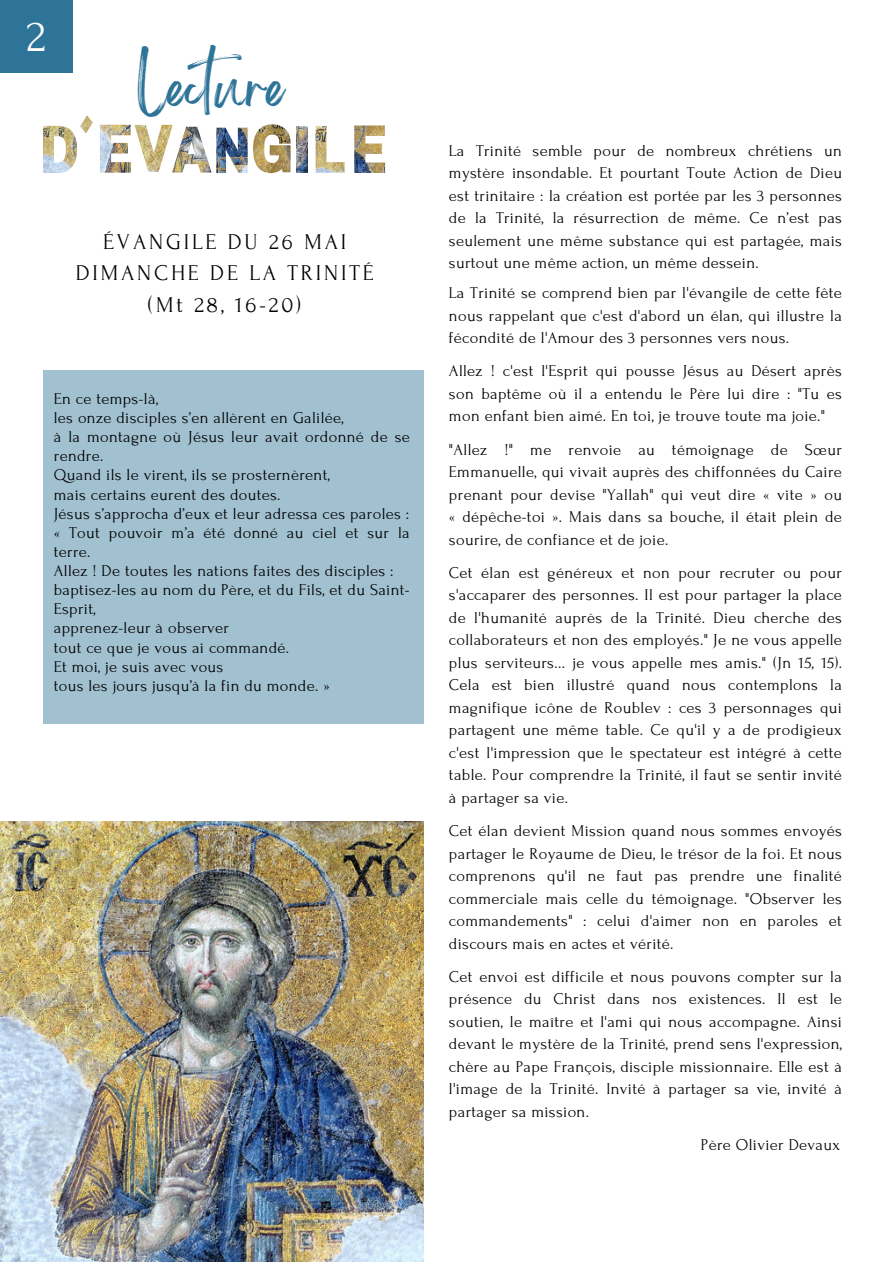
<style>
.page{position:relative;width:894px;height:1264px;background:#fff}
.page>*{position:absolute;margin:0;border:0;box-sizing:border-box;transform-origin:0 0}
.t1{font:46.2px "Brightwall";color:#2e7498}
.t2{font:45.3px "Forum";color:#fff}
.t3{font:22.5px/31.5px "Forum";letter-spacing:.125em;color:#000;text-align:center}
.t4{font:16.5px/22.5px "Forum";letter-spacing:.02em;color:#000;text-align:justify}
</style>
<div class="page">
<img style="left:134px;top:125px;width:39px;height:47px">
<img style="left:296px;top:126px;width:11px;height:47px">
<img style="left:100px;top:125px;width:31px;height:48px">
<div style="left:44px;top:370px;width:380px;height:354px;background:#a1c0d0"></div>
<img style="left:172px;top:127px;width:39px;height:45px">
<div style="left:0;top:0;width:72px;height:73px;background:#2e7498"></div>
<img style="left:216px;top:128px;width:31px;height:45px">
<img style="left:253px;top:124px;width:37px;height:49px">
<img style="left:315px;top:126px;width:29px;height:47px">
<img style="left:354px;top:125px;width:31px;height:48px">
<img style="left:43px;top:126px;width:34px;height:47px">
<img style="left:80px;top:115px;width:13px;height:18px">
<img style="left:0;top:821px;width:424px;height:440px">
<p class="t2" style="left:26px;top:12px;width:21px">2</p>
<p class="t1" style="left:137px;top:71px;width:148px">Lecture</p>
<h3 class="t3" style="left:76px;top:226px;width:299px">ÉVANGILE DU 26 MAI<br>DIMANCHE DE LA TRINITÉ (Mt 28, 16-20)</h3>
<p class="t4" style="left:54px;top:387px;width:106px">En ce temps-là,</p>
<p class="t4" style="left:54px;top:407px;width:291px">les onze disciples s’en allèrent en Galilée,</p>
<p class="t4" style="left:54px;top:427px;width:357px;line-height:19.2px">à la montagne où Jésus leur avait ordonné de se rendre.</p>
<p class="t4" style="left:54px;top:464px;width:277px">Quand ils le virent, ils se prosternèrent,</p>
<p class="t4" style="left:54px;top:483px;width:228px">mais certains eurent des doutes.</p>
<p class="t4" style="left:54px;top:502px;width:357px">Jésus s’approcha d’eux et leur adressa ces paroles :</p>
<p class="t4" style="left:54px;top:523px;width:357px;line-height:19.2px">« Tout pouvoir m’a été donné au ciel et sur la terre.</p>
<p class="t4" style="left:54px;top:560px;width:341px">Allez ! De toutes les nations faites des disciples :</p>
<p class="t4" style="left:54px;top:580px;width:357px;line-height:19.2px">baptisez-les au nom du Père, et du Fils, et du Saint-<br>Esprit,</p>
<p class="t4" style="left:54px;top:617px;width:177px">apprenez-leur à observer</p>
<p class="t4" style="left:54px;top:636px;width:237px">tout ce que je vous ai commandé.</p>
<p class="t4" style="left:54px;top:655px;width:171px">Et moi, je suis avec vous</p>
<p class="t4" style="left:54px;top:674px;width:277px">tous les jours jusqu’à la fin du monde. »</p>
<p class="t4" style="left:449px;top:139px;width:394px">La Trinité semble pour de nombreux chrétiens un mystère insondable. Et pourtant Toute Action de Dieu est trinitaire : la création est portée par les 3 personnes de la Trinité, la résurrection de même. Ce n’est pas seulement une même substance qui est partagée, mais surtout une même action, un même dessein.</p>
<p class="t4" style="left:449px;top:282px;width:394px">La Trinité se comprend bien par l'évangile de cette fête nous rappelant que c'est d'abord un élan, qui illustre la fécondité de l'Amour des 3 personnes vers nous.</p>
<p class="t4" style="left:449px;top:360px;width:394px">Allez ! c'est l'Esprit qui pousse Jésus au Désert après son baptême où il a entendu le Père lui dire : "Tu es mon enfant bien aimé. En toi, je trouve toute ma joie."</p>
<p class="t4" style="left:449px;top:438px;width:394px">"Allez !" me renvoie au témoignage de Sœur Emmanuelle, qui vivait auprès des chiffonnées du Caire prenant pour devise "Yallah" qui veut dire « vite » ou « dépêche-toi ». Mais dans sa bouche, il était plein de sourire, de confiance et de joie.</p>
<p class="t4" style="left:449px;top:561px;width:394px">Cet élan est généreux et non pour recruter ou pour s'accaparer des personnes. Il est pour partager la place de l'humanité auprès de la Trinité. Dieu cherche des collaborateurs et non des employés." Je ne vous appelle plus serviteurs... je vous appelle mes amis." (Jn 15, 15).<br>Cela est bien illustré quand nous contemplons la magnifique icône de Roublev : ces 3 personnages qui partagent une même table. Ce qu'il y a de prodigieux c'est l'impression que le spectateur est intégré à cette table. Pour comprendre la Trinité, il faut se sentir invité à partager sa vie.</p>
<p class="t4" style="left:449px;top:819px;width:394px">Cet élan devient Mission quand nous sommes envoyés partager le Royaume de Dieu, le trésor de la foi. Et nous comprenons qu'il ne faut pas prendre une finalité commerciale mais celle du témoignage. "Observer les commandements" : celui d'aimer non en paroles et discours mais en actes et vérité.</p>
<p class="t4" style="left:449px;top:965px;width:394px">Cet envoi est difficile et nous pouvons compter sur la présence du Christ dans nos existences. Il est le soutien, le maître et l'ami qui nous accompagne. Ainsi devant le mystère de la Trinité, prend sens l'expression, chère au Pape François, disciple missionnaire. Elle est à l'image de la Trinité. Invité à partager sa vie, invité à partager sa mission.</p>
<p class="t4" style="left:700px;top:1133px;width:141px">Père Olivier Devaux</p>
</div>
